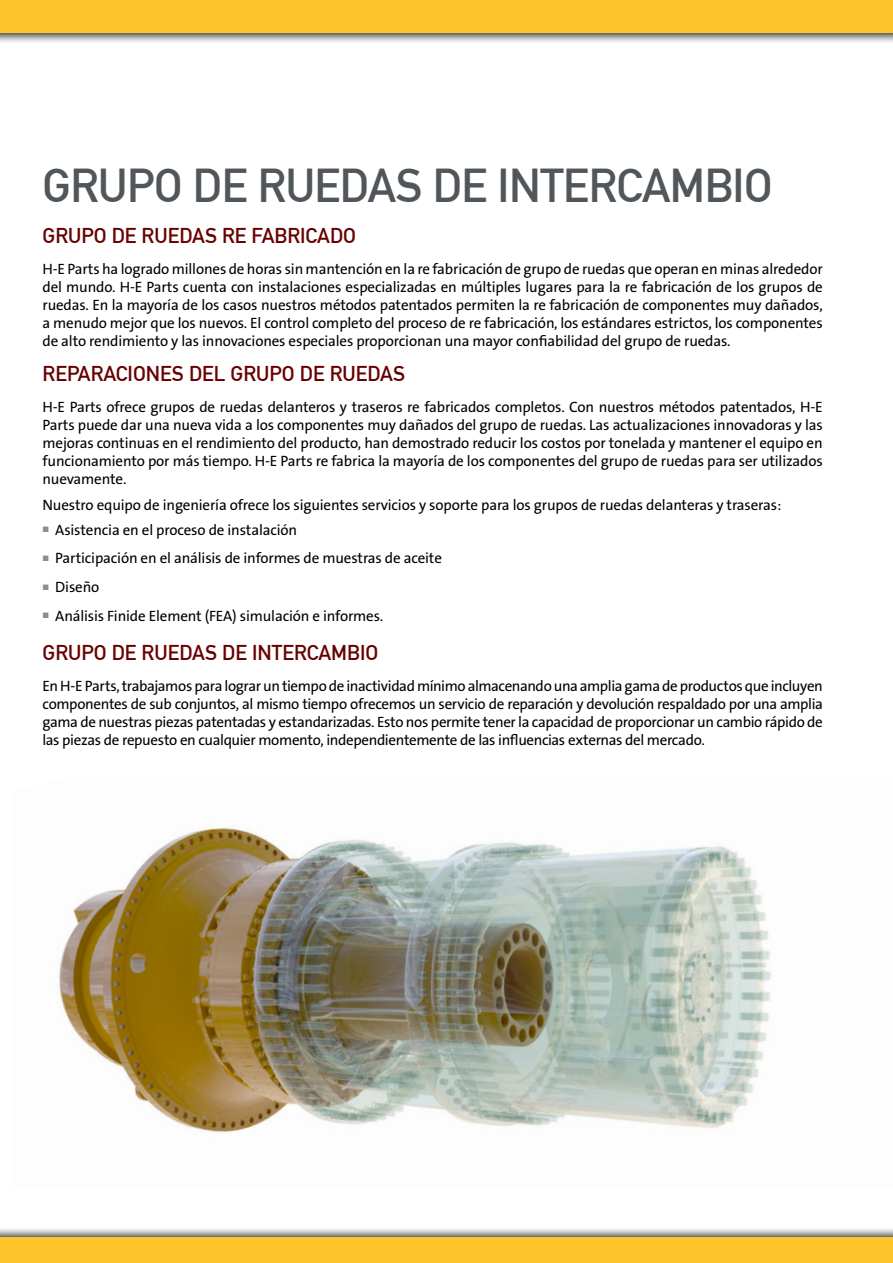
<style>
.page{position:relative;width:893px;height:1263px;background:#fff}
.page>*{position:absolute;margin:0;border:0;box-sizing:border-box;transform-origin:0 0}
.t1{font:46.5px "DIN Mittelschrift LTCYR";letter-spacing:-.01em;color:#51565b}
.t2{font:21px "DIN Mittelschrift LTCYR";color:#680000}
.t3{font:15px/18px "The Sans B W5 Plain";letter-spacing:-.01em;color:#000;text-align:justify}
</style>
<div class="page">
<div style="left:0;top:0;width:893px;height:44px;background:#000;opacity:.75"></div>
<div style="left:0;top:0;width:893px;height:33px;background:#ffc52b"></div>
<div style="left:0;top:1226px;width:893px;height:37px;background:#000;opacity:.75"></div>
<div style="left:0;top:1237px;width:893px;height:26px;background:#ffc52b"></div>
<img style="left:59px;top:827px;width:713px;height:306px">
<h1 class="t1" style="left:43px;top:159px;width:731px">GRUPO DE RUEDAS DE INTERCAMBIO</h1>
<h2 class="t2" style="left:43px;top:223px;width:315px">GRUPO DE RUEDAS RE FABRICADO</h2>
<p class="t3" style="left:43px;top:260px;width:782px">H-E Parts ha logrado millones de horas sin mantención en la re fabricación de grupo de ruedas que operan en minas alrededor del mundo. H-E Parts cuenta con instalaciones especializadas en múltiples lugares para la re fabricación de los grupos de ruedas. En la mayoría de los casos nuestros métodos patentados permiten la re fabricación de componentes muy dañados, a menudo mejor que los nuevos. El control completo del proceso de re fabricación, los estándares estrictos, los componentes de alto rendimiento y las innovaciones especiales proporcionan una mayor confiabilidad del grupo de ruedas.</p>
<h2 class="t2" style="left:43px;top:361px;width:364px">REPARACIONES DEL GRUPO DE RUEDAS</h2>
<p class="t3" style="left:43px;top:398px;width:782px">H-E Parts ofrece grupos de ruedas delanteros y traseros re fabricados completos. Con nuestros métodos patentados, H-E Parts puede dar una nueva vida a los componentes muy dañados del grupo de ruedas. Las actualizaciones innovadoras y las mejoras continuas en el rendimiento del producto, han demostrado reducir los costos por tonelada y mantener el equipo en funcionamiento por más tiempo. H-E Parts re fabrica la mayoría de los componentes del grupo de ruedas para ser utilizados nuevamente.</p>
<p class="t3" style="left:55px;top:493px;width:727px;line-height:24.5px;text-indent:-13px">Nuestro equipo de ingeniería ofrece los siguientes servicios y soporte para los grupos de ruedas delanteras y traseras:<br>Asistencia en el proceso de instalación</p>
<p class="t3" style="left:55px;top:544px;width:388px;line-height:28.7px;text-align:left">Participación en el análisis de informes de muestras de aceite<br>Diseño<br>Análisis Finide Element (FEA) simulación e informes.</p>
<h2 class="t2" style="left:43px;top:640px;width:337px">GRUPO DE RUEDAS DE INTERCAMBIO</h2>
<p class="t3" style="left:43px;top:677px;width:782px">En H-E Parts, trabajamos para lograr un tiempo de inactividad mínimo almacenando una amplia gama de productos que incluyen componentes de sub conjuntos, al mismo tiempo ofrecemos un servicio de reparación y devolución respaldado por una amplia gama de nuestras piezas patentadas y estandarizadas. Esto nos permite tener la capacidad de proporcionar un cambio rápido de las piezas de repuesto en cualquier momento, independientemente de las influencias externas del mercado.</p>
</div>
